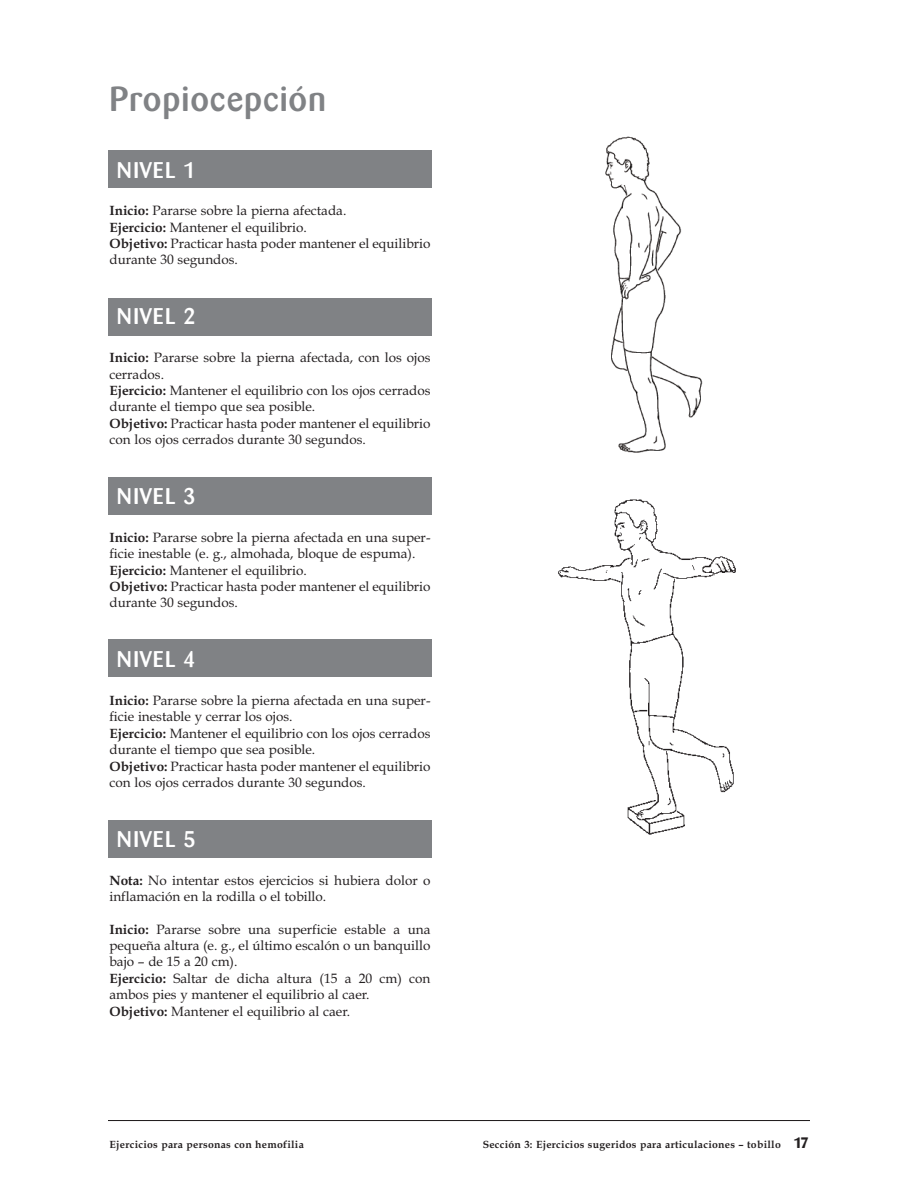
<style>
.page{position:relative;width:918px;height:1188px;background:#fff}
.page>*{position:absolute;margin:0;border:0;box-sizing:border-box;transform-origin:0 0}
.t1{font:500 34.5px "Barmeno";letter-spacing:.025em;color:#808285}
.t2{font:500 22.5px "Barmeno";letter-spacing:.05em;color:#fff}
.t3{font:13.5px/16.4px "Book Antiqua";color:#231f20}
.t4{font:700 10.5px "Book Antiqua";letter-spacing:.025em;color:#231f20}
.s1{font-weight:700}
.s2{font-family:"Barmeno";font-size:15px}
</style>
<div class="page">
<div style="left:108px;top:820px;width:324px;height:38px;background:#808285"></div>
<div style="left:108px;top:640px;width:324px;height:37px;background:#808285"></div>
<div style="left:108px;top:478px;width:324px;height:37px;background:#808285"></div>
<div style="left:108px;top:298px;width:324px;height:37px;background:#808285"></div>
<div style="left:108px;top:151px;width:324px;height:37px;background:#808285"></div>
<img style="left:605px;top:136px;width:98px;height:317px">
<hr style="left:108px;top:1120px;width:702px;height:1px;background:#231f20">
<img style="left:558px;top:499px;width:178px;height:336px">
<h1 class="t1" style="left:110px;top:85px;width:218px">Propiocepción</h1>
<h2 class="t2" style="left:117px;top:160px;width:80px">NIVEL 1</h2>
<p class="t3" style="left:110px;top:202px;width:323px"><span class="s1">Inicio:</span> Pararse sobre la pierna afectada.<br><span class="s1">Ejercicio:</span> Mantener el equilibrio.<br><span class="s1">Objetivo:</span> Practicar hasta poder mantener el equilibrio durante 30 segundos.</p>
<h2 class="t2" style="left:117px;top:307px;width:80px">NIVEL 2</h2>
<p class="t3" style="left:110px;top:349px;width:323px"><span class="s1">Inicio:</span> Pararse sobre la pierna afectada, con los ojos cerrados.<br><span class="s1">Ejercicio:</span> Mantener el equilibrio con los ojos cerrados durante el tiempo que sea posible.<br><span class="s1">Objetivo:</span> Practicar hasta poder mantener el equilibrio con los ojos cerrados durante 30 segundos.</p>
<h2 class="t2" style="left:117px;top:487px;width:80px">NIVEL 3</h2>
<p class="t3" style="left:110px;top:529px;width:323px"><span class="s1">Inicio:</span> Pararse sobre la pierna afectada en una super&shy;ficie inestable (e. g., almohada, bloque de espuma).<br><span class="s1">Ejercicio:</span> Mantener el equilibrio.<br><span class="s1">Objetivo:</span> Practicar hasta poder mantener el equilibrio durante 30 segundos.</p>
<h2 class="t2" style="left:117px;top:650px;width:80px">NIVEL 4</h2>
<p class="t3" style="left:110px;top:692px;width:323px"><span class="s1">Inicio:</span> Pararse sobre la pierna afectada en una super&shy;ficie inestable y cerrar los ojos.<br><span class="s1">Ejercicio:</span> Mantener el equilibrio con los ojos cerrados durante el tiempo que sea posible.<br><span class="s1">Objetivo:</span> Practicar hasta poder mantener el equilibrio con los ojos cerrados durante 30 segundos.</p>
<h2 class="t2" style="left:117px;top:830px;width:80px">NIVEL 5</h2>
<p class="t3" style="left:110px;top:872px;width:322px"><span class="s1">Nota:</span> No intentar estos ejercicios si hubiera dolor o inflamación en la rodilla o el tobillo.</p>
<p class="t3" style="left:109px;top:921px;width:323px"><span class="s1">Inicio:</span> Pararse sobre una superficie estable a una pequeña altura (e. g., el último escalón o un banquillo bajo – de 15 a 20 cm).<br><span class="s1">Ejercicio:</span> Saltar de dicha altura (15 a 20 cm) con ambos pies y mantener el equilibrio al caer.<br><span class="s1">Objetivo:</span> Mantener el equilibrio al caer.</p>
<p class="t4" style="left:110px;top:1138px;width:196px">Ejercicios para personas con hemofilia</p>
<p class="t4" style="left:483px;top:1138px;width:327px">Sección 3: Ejercicios sugeridos para articulaciones – tobillo <span class="s2">17</span></p>
</div>
